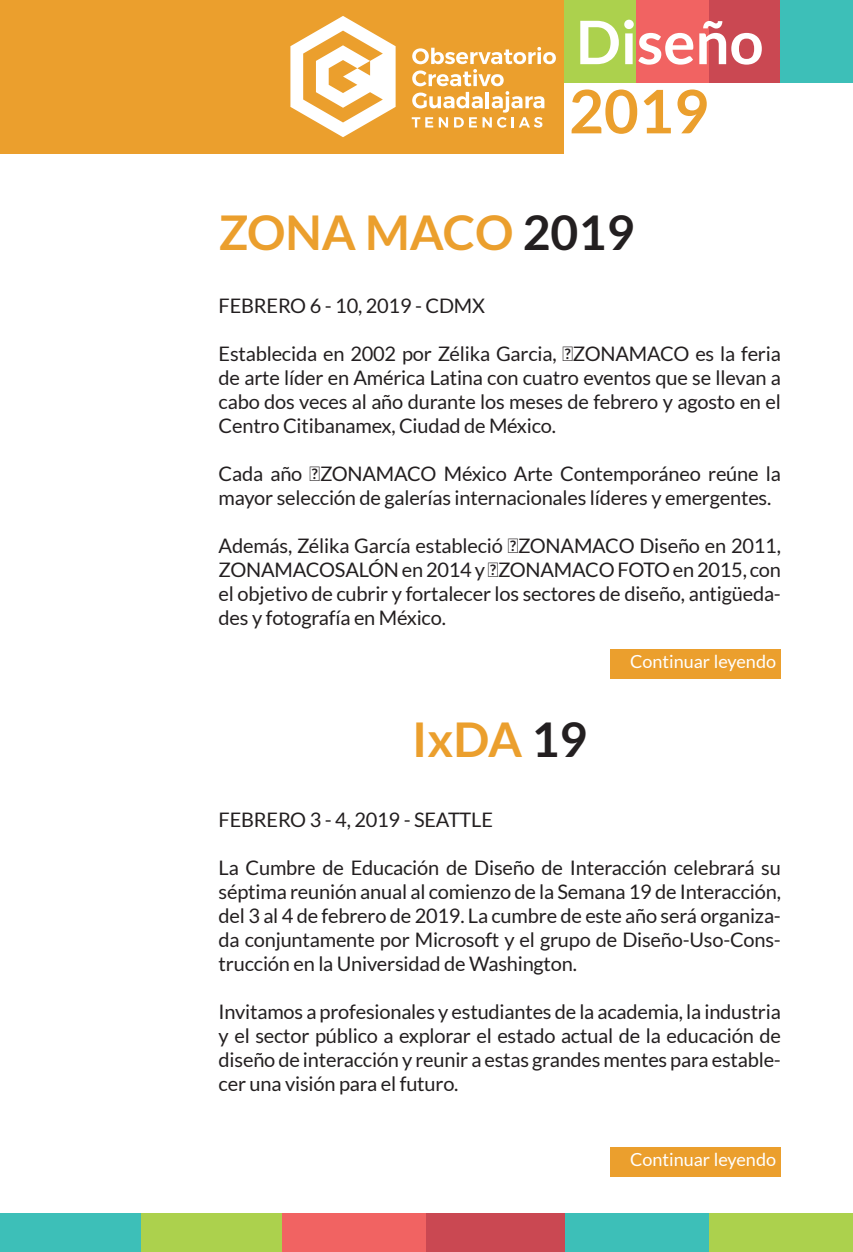
<style>
.page{position:relative;width:853px;height:1252px;background:#fff}
.page>*{position:absolute;margin:0;border:0;box-sizing:border-box;transform-origin:0 0}
.t1{font:700 60px "Lato";color:#fff}
.t2{font:700 60px "Lato";color:#eb9f2d}
.t3{font:700 48px "Lato";color:#eb9f2d}
.t4{font:20px/24px "Lato";letter-spacing:-.01em;color:#231f20;text-align:justify}
.t5{font:18px "Lato";color:#fff}
.s1{color:#231f20}
</style>
<div class="page">
<div style="left:0;top:1213px;width:143px;height:39px;background:#3dbfb8"></div>
<div style="left:141px;top:1213px;width:143px;height:39px;background:#acd14d"></div>
<div style="left:282px;top:1213px;width:144px;height:39px;background:#f16362"></div>
<div style="left:426px;top:1213px;width:143px;height:39px;background:#ca4852"></div>
<div style="left:565px;top:1213px;width:143px;height:39px;background:#3dbfb8"></div>
<div style="left:708px;top:1213px;width:144px;height:39px;background:#acd14d"></div>
<div style="left:610px;top:649px;width:170px;height:30px;background:#eb9f2d"></div>
<div style="left:610px;top:1147px;width:170px;height:29px;background:#eb9f2d"></div>
<div style="left:0;top:0;width:563px;height:153px;background:#eb9f2d"></div>
<svg style="left:290px;top:16px;width:105px;height:121px"></svg>
<svg style="left:411px;top:47px;width:144px;height:81px"></svg>
<div style="left:563px;top:0;width:73px;height:82px;background:#acd14d"></div>
<div style="left:635px;top:0;width:73px;height:82px;background:#f16362"></div>
<div style="left:708px;top:0;width:73px;height:82px;background:#ca4852"></div>
<div style="left:779px;top:0;width:73px;height:82px;background:#3dbfb8"></div>
<h1 class="t1" style="left:575px;top:8px;width:189px">Diseño</h1>
<h1 class="t2" style="left:568px;top:77px;width:141px">2019</h1>
<h2 class="t3" style="left:218px;top:205px;width:417px">ZONA MACO <span class="s1">2019</span></h2>
<p class="t4" style="left:218px;top:294px;width:268px">FEBRERO 6 - 10, 2019 - CDMX</p>
<p class="t4" style="left:218px;top:342px;width:563px">Establecida en 2002 por Zélika Garcia, ⓢZONAMACO es la feria de arte líder en América Latina con cuatro eventos que se llevan a cabo dos veces al año durante los meses de febrero y agosto en el Centro Citibanamex, Ciudad de México.</p>
<p class="t4" style="left:218px;top:462px;width:563px">Cada año ⓢZONAMACO México Arte Contemporáneo reúne la mayor selección de galerías internacionales líderes y emergentes.</p>
<p class="t4" style="left:218px;top:534px;width:563px">Además, Zélika García estableció ⓢZONAMACO Diseño en 2011, ZONAMACOSALÓN en 2014 y ⓢZONAMACO FOTO en 2015, con el objetivo de cubrir y fortalecer los sectores de diseño, antigüeda&shy;des y fotografía en México.</p>
<h2 class="t3" style="left:412px;top:712px;width:176px">IxDA <span class="s1">19</span></h2>
<p class="t5" style="left:629px;top:652px;width:147px">Continuar leyendo</p>
<p class="t4" style="left:218px;top:808px;width:276px">FEBRERO 3 - 4, 2019 - SEATTLE</p>
<p class="t4" style="left:218px;top:856px;width:563px">La Cumbre de Educación de Diseño de Interacción celebrará su séptima reunión anual al comienzo de la Semana 19 de Interacción, del 3 al 4 de febrero de 2019. La cumbre de este año será organiza&shy;da conjuntamente por Microsoft y el grupo de Diseño-Uso-Cons&shy;trucción en la Universidad de Washington.</p>
<p class="t4" style="left:218px;top:1000px;width:563px">Invitamos a profesionales y estudiantes de la academia, la industria y el sector público a explorar el estado actual de la educación de diseño de interacción y reunir a estas grandes mentes para estable&shy;cer una visión para el futuro.</p>
<p class="t5" style="left:629px;top:1150px;width:147px">Continuar leyendo</p>
</div>
